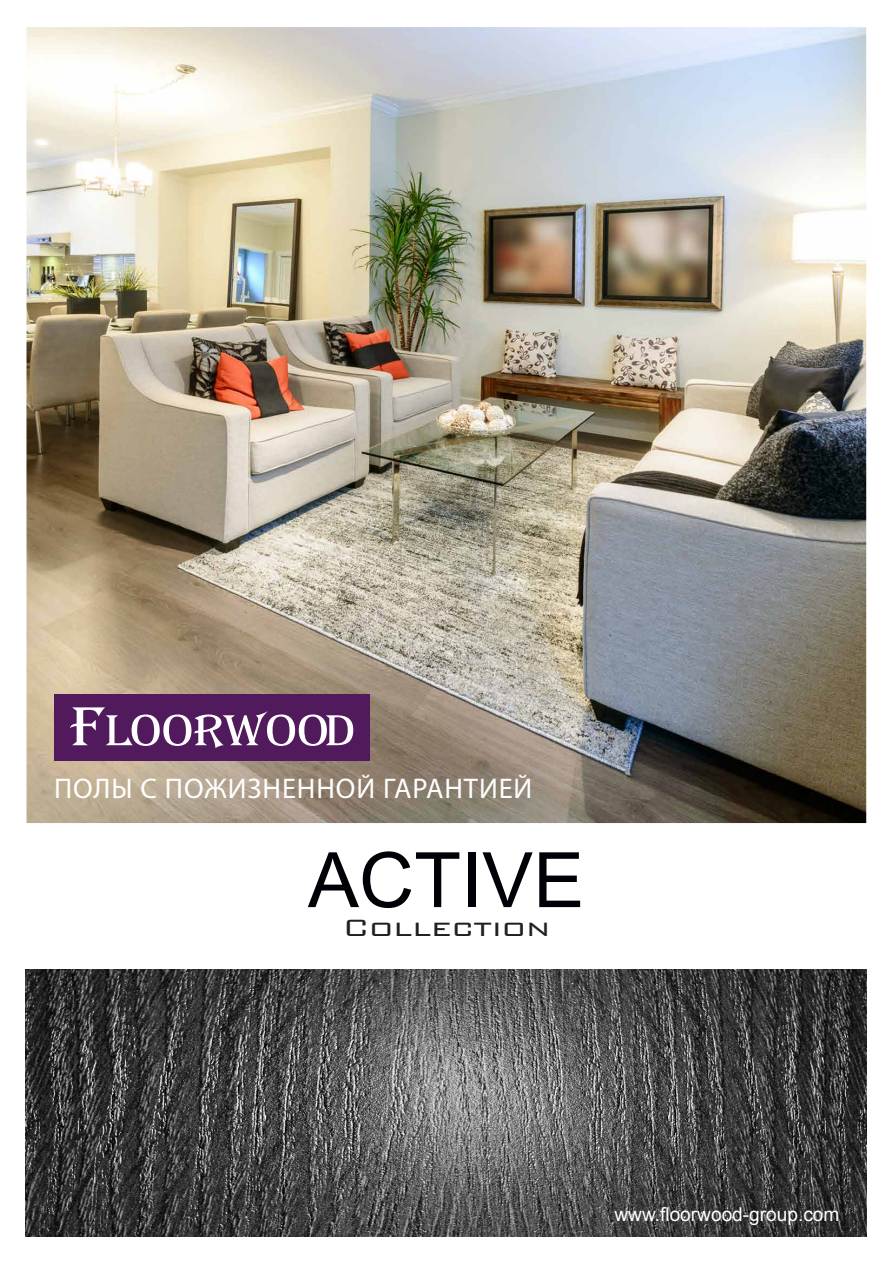
<style>
.page{position:relative;width:893px;height:1263px;background:#fff}
.page>*{position:absolute;margin:0;border:0;box-sizing:border-box;transform-origin:0 0}
.t1{font:76.5px "Arial";color:#000006}
.t2{font:300 31.5px "Bank Gothic BT";color:#231f20;scale:1.12 1}
.t3{font:28.5px "Myriad Pro";letter-spacing:.03em;color:#fff}
.t4{font:19.05px "Arial";color:#fff}
</style>
<div class="page">
<img style="left:28px;top:29px;width:837px;height:792px">
<img style="left:26px;top:969px;width:841px;height:267px">
<div style="left:54px;top:694px;width:315px;height:67px;background:#511a5d"></div>
<svg style="left:70px;top:707px;width:283px;height:41px"></svg>
<p class="t3" style="left:54px;top:771px;width:480px">ПОЛЫ С ПОЖИЗНЕННОЙ ГАРАНТИЕЙ</p>
<h1 class="t1" style="left:308px;top:830px;width:278px">ACTIVE</h1>
<p class="t2" style="left:342px;top:910px;width:187px">Collection</p>
<p class="t4" style="left:614px;top:1202px;width:227px">www.floorwood-group.com</p>
</div>
